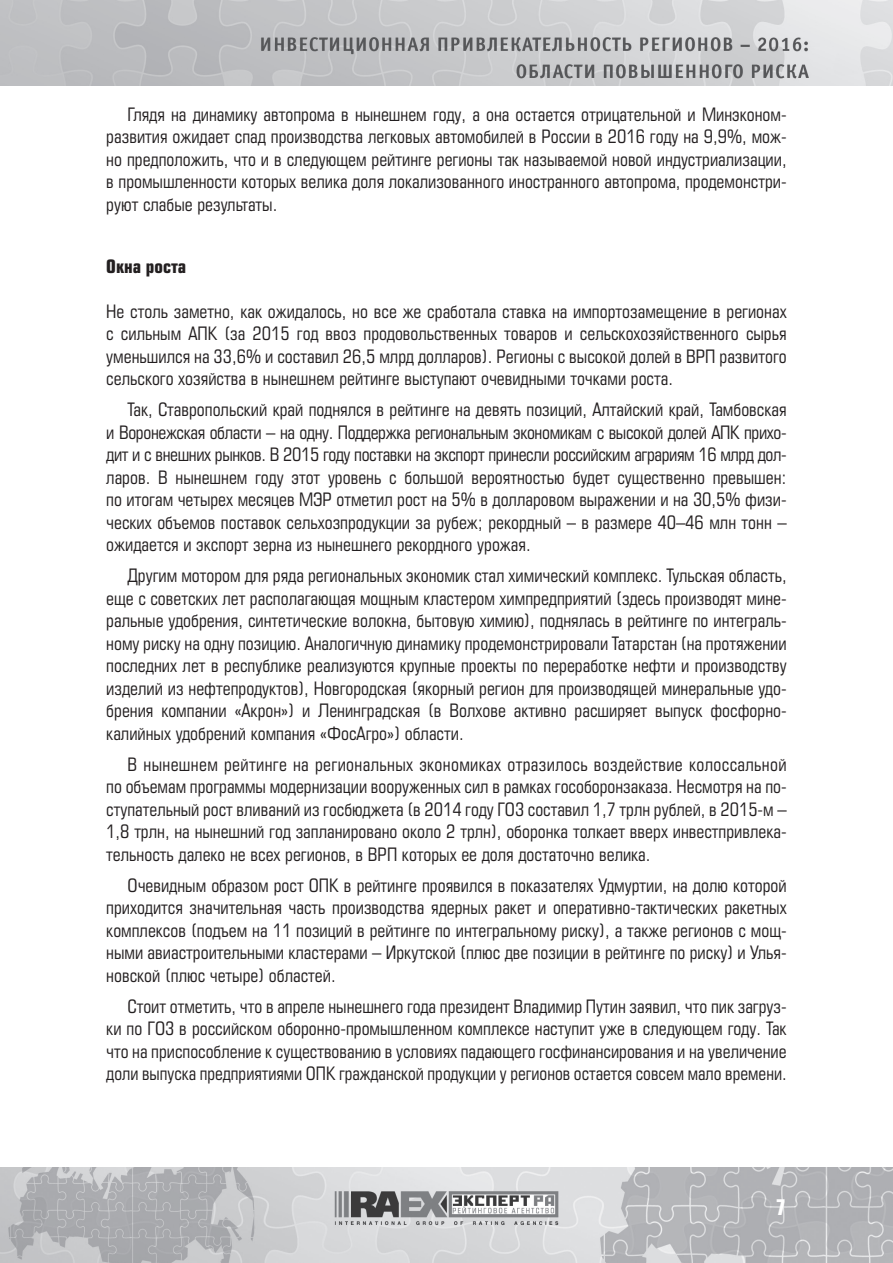
<style>
.page{position:relative;width:893px;height:1263px;background:#fff}
.page>*{position:absolute;margin:0;border:0;box-sizing:border-box;transform-origin:0 0}
.t1{font:700 21px "Europe Cond";color:#fff}
.t2{font:18px/22.5px "Europe Cond";color:#231f20;text-align:justify}
.t3{font:700 18px "Europe Cond";color:#231f20}
</style>
<div class="page">
<img style="left:0;top:1167px;width:893px;height:96px">
<img style="left:0;top:0;width:893px;height:85px">
<p class="t2" style="left:106px;top:103px;width:682px;text-indent:21px">Глядя на динамику автопрома в нынешнем году, а она остается отрицательной и Минэконом&shy;развития ожидает спад производства легковых автомобилей в России в 2016 году на 9,9%, мож&shy;но предположить, что и в следующем рейтинге регионы так называемой новой индустриализации, в промышленности которых велика доля локализованного иностранного автопрома, продемонстри&shy;руют слабые результаты.</p>
<p class="t3" style="left:106px;top:254px;width:82px">Окна роста</p>
<p class="t2" style="left:106px;top:300px;width:682px">Не столь заметно, как ожидалось, но все же сработала ставка на импортозамещение в регионах с сильным АПК (за 2015 год ввоз продовольственных товаров и сельскохозяйственного сырья уменьшился на 33,6% и составил 26,5 млрд долларов). Регионы с высокой долей в ВРП развитого сельского хозяйства в нынешнем рейтинге выступают очевидными точками роста.</p>
<p class="t2" style="left:106px;top:398px;width:682px;text-indent:21px">Так, Ставропольский край поднялся в рейтинге на девять позиций, Алтайский край, Тамбовская и Воронежская области – на одну. Поддержка региональным экономикам с высокой долей АПК прихо&shy;дит и с внешних рынков. В 2015 году поставки на экспорт принесли российским аграриям 16 млрд дол&shy;ларов. В нынешнем году этот уровень с большой вероятностью будет существенно превышен: по итогам четырех месяцев МЭР отметил рост на 5% в долларовом выражении и на 30,5% физи&shy;ческих объемов поставок сельхозпродукции за рубеж; рекордный – в размере 40–46 млн тонн – ожидается и экспорт зерна из нынешнего рекордного урожая.</p>
<p class="t2" style="left:106px;top:564px;width:682px;text-indent:21px">Другим мотором для ряда региональных экономик стал химический комплекс. Тульская область, еще с советских лет располагающая мощным кластером химпредприятий (здесь производят мине&shy;ральные удобрения, синтетические волокна, бытовую химию), поднялась в рейтинге по интеграль&shy;ному риску на одну позицию. Аналогичную динамику продемонстрировали Татарстан (на протяжении последних лет в республике реализуются крупные проекты по переработке нефти и производству изделий из нефтепродуктов), Новгородская (якорный регион для производящей минеральные удо&shy;брения компании «Акрон») и Ленинградская (в Волхове активно расширяет выпуск фосфорно&shy;калийных удобрений компания «ФосАгро») области.</p>
<p class="t2" style="left:106px;top:753px;width:682px;text-indent:21px">В нынешнем рейтинге на региональных экономиках отразилось воздействие колоссальной по объемам программы модернизации вооруженных сил в рамках гособоронзаказа. Несмотря на по&shy;ступательный рост вливаний из госбюджета (в 2014 году ГОЗ составил 1,7 трлн рублей, в 2015-м – 1,8 трлн, на нынешний год запланировано около 2 трлн), оборонка толкает вверх инвестпривлека&shy;тельность далеко не всех регионов, в ВРП которых ее доля достаточно велика.</p>
<p class="t2" style="left:106px;top:874px;width:682px;text-indent:21px">Очевидным образом рост ОПК в рейтинге проявился в показателях Удмуртии, на долю которой приходится значительная часть производства ядерных ракет и оперативно-тактических ракетных комплексов (подъем на 11 позиций в рейтинге по интегральному риску), а также регионов с мощ&shy;ными авиастроительными кластерами – Иркутской (плюс две позиции в рейтинге по риску) и Улья&shy;новской (плюс четыре) областей.</p>
<p class="t2" style="left:106px;top:995px;width:682px;text-indent:21px">Стоит отметить, что в апреле нынешнего года президент Владимир Путин заявил, что пик загруз&shy;ки по ГОЗ в российском оборонно-промышленном комплексе наступит уже в следующем году. Так что на приспособление к существованию в условиях падающего госфинансирования и на увеличение доли выпуска предприятиями ОПК гражданской продукции у регионов остается совсем мало времени.</p>
<p class="t1" style="left:776px;top:1193px;width:12px">7</p>
</div>
